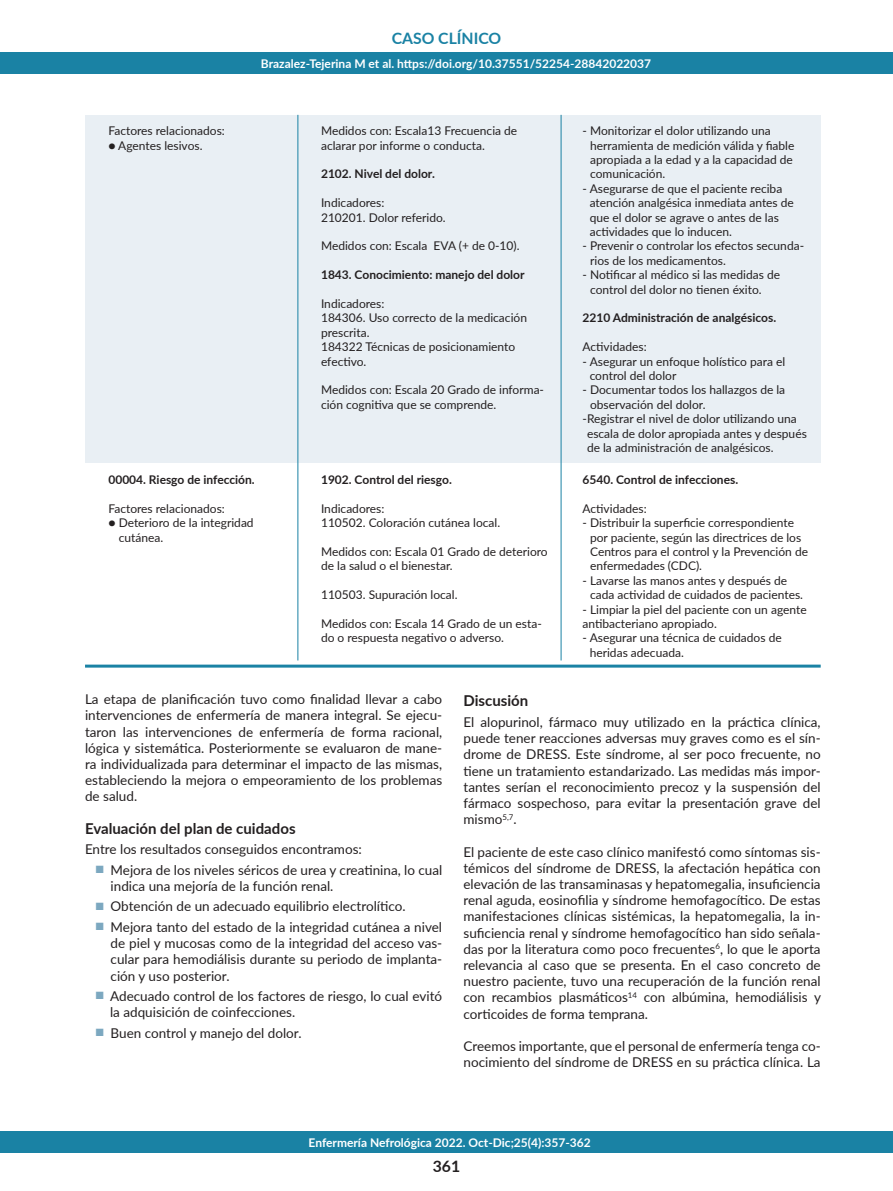
<style>
.page{position:relative;width:893px;height:1191px;background:#fff}
.page>*{position:absolute;margin:0;border:0;box-sizing:border-box;transform-origin:0 0}
.t1{font:700 15.75px "Lato";color:#1a82a4}
.t2{font:700 15.75px "Lato";color:#231f20}
.t3{font:700 15px "Lato";color:#231f20}
.t4{font:13.5px/16.2px "Lato";color:#231f20;text-align:justify}
.t5{font:12px/14.4px "Lato";color:#231f20}
.t6{font:700 12px "Lato";color:#231f20}
.t7{font:700 12px "Lato";color:#fff}
.s1{color:#7ca8c0}
</style>
<div class="page">
<div style="left:0;top:52px;width:893px;height:21px;background:#1a82a4"></div>
<div style="left:0;top:1131px;width:893px;height:21px;background:#1a82a4"></div>
<div style="left:85px;top:115px;width:213px;height:348px;background:#e9eff4"></div>
<div style="left:298px;top:115px;width:261px;height:348px;background:#e9eff4"></div>
<div style="left:559px;top:115px;width:262px;height:348px;background:#e9eff4"></div>
<hr style="left:85px;top:664px;width:736px;height:3px;background:#1a82a4">
<hr style="left:298px;top:115px;width:1px;height:545px;background:#1a82a4">
<hr style="left:561px;top:115px;width:1px;height:545px;background:#1a82a4">
<p class="t1" style="left:392px;top:26px;width:111px">CASO CLÍNICO</p>
<p class="t5" style="left:108px;top:123px;width:118px">Factores relacionados:</p>
<p class="t5" style="left:108px;top:137px;width:96px">● Agentes lesivos.</p>
<p class="t7" style="left:261px;top:54px;width:392px">Brazalez-Tejerina M et al. https://doi.org/10.37551/52254-28842022037</p>
<p class="t5" style="left:321px;top:123px;width:198px">Medidos con: Escala13 Frecuencia de aclarar por informe o conducta.</p>
<p class="t6" style="left:321px;top:165px;width:115px">2102. Nivel del dolor.</p>
<p class="t5" style="left:321px;top:195px;width:65px">Indicadores:</p>
<p class="t5" style="left:321px;top:209px;width:126px">210201. Dolor referido.</p>
<p class="t5" style="left:321px;top:238px;width:200px">Medidos con: Escala EVA (+ de 0-10).</p>
<p class="t6" style="left:321px;top:266px;width:205px">1843. Conocimiento: manejo del dolor</p>
<p class="t5" style="left:321px;top:296px;width:65px">Indicadores:</p>
<p class="t5" style="left:321px;top:310px;width:207px">184306. Uso correcto de la medicación prescrita.</p>
<p class="t5" style="left:321px;top:339px;width:196px">184322 Técnicas de posicionamiento efectivo.</p>
<p class="t5" style="left:321px;top:382px;width:225px">Medidos con: Escala 20 Grado de informa&shy;ción cognitiva que se comprende.</p>
<p class="t5" style="left:590px;top:123px;width:206px;text-indent:-8px">- Monitorizar el dolor utilizando una herramienta de medición válida y fiable apropiada a la edad y a la capacidad de comunicación.</p>
<p class="t5" style="left:590px;top:181px;width:206px;text-indent:-7px">- Asegurarse de que el paciente reciba atención analgésica inmediata antes de que el dolor se agrave o antes de las actividades que lo inducen.</p>
<p class="t5" style="left:590px;top:238px;width:216px;text-indent:-8px">- Prevenir o controlar los efectos secunda&shy;rios de los medicamentos.</p>
<p class="t5" style="left:590px;top:267px;width:192px;text-indent:-8px">- Notificar al médico si las medidas de control del dolor no tienen éxito.</p>
<p class="t6" style="left:583px;top:309px;width:195px">2210 Administración de analgésicos.</p>
<p class="t5" style="left:583px;top:339px;width:66px">Actividades:</p>
<p class="t5" style="left:590px;top:353px;width:197px;text-indent:-7px">- Asegurar un enfoque holístico para el control del dolor</p>
<p class="t5" style="left:590px;top:382px;width:197px;text-indent:-8px">- Documentar todos los hallazgos de la observación del dolor.</p>
<p class="t5" style="left:587px;top:411px;width:221px;text-indent:-4px">-Registrar el nivel de dolor utilizando una escala de dolor apropiada antes y después de la administración de analgésicos.</p>
<p class="t6" style="left:108px;top:471px;width:148px">00004. Riesgo de infección.</p>
<p class="t5" style="left:108px;top:500px;width:118px">Factores relacionados:</p>
<p class="t5" style="left:119px;top:515px;width:136px;text-indent:-10px">● Deterioro de la integridad cutánea.</p>
<p class="t6" style="left:321px;top:471px;width:132px">1902. Control del riesgo.</p>
<p class="t5" style="left:321px;top:500px;width:65px">Indicadores:</p>
<p class="t5" style="left:321px;top:515px;width:181px">110502. Coloración cutánea local.</p>
<p class="t5" style="left:321px;top:544px;width:228px">Medidos con: Escala 01 Grado de deterioro de la salud o el bienestar.</p>
<p class="t5" style="left:321px;top:587px;width:138px">110503. Supuración local.</p>
<p class="t5" style="left:321px;top:616px;width:222px">Medidos con: Escala 14 Grado de un esta&shy;do o respuesta negativo o adverso.</p>
<p class="t6" style="left:583px;top:471px;width:157px">6540. Control de infecciones.</p>
<p class="t5" style="left:583px;top:500px;width:66px">Actividades:</p>
<p class="t5" style="left:590px;top:515px;width:219px;text-indent:-8px">- Distribuir la superficie correspondiente por paciente, según las directrices de los Centros para el control y la Prevención de enfermedades (CDC).</p>
<p class="t5" style="left:590px;top:572px;width:214px;text-indent:-8px">- Lavarse las manos antes y después de cada actividad de cuidados de pacientes.</p>
<p class="t5" style="left:583px;top:601px;width:226px">- Limpiar la piel del paciente con un agente antibacteriano apropiado.</p>
<p class="t5" style="left:590px;top:630px;width:194px;text-indent:-7px">- Asegurar una técnica de cuidados de heridas adecuada.</p>
<p class="t4" style="left:85px;top:690px;width:359px">La etapa de planificación tuvo como finalidad llevar a cabo intervenciones de enfermería de manera integral. Se ejecu&shy;taron las intervenciones de enfermería de forma racional, lógica y sistemática. Posteriormente se evaluaron de mane&shy;ra individualizada para determinar el impacto de las mismas, estableciendo la mejora o empeoramiento de los problemas de salud.</p>
<p class="t3" style="left:85px;top:817px;width:212px">Evaluación del plan de cuidados</p>
<p class="t4" style="left:85px;top:840px;width:278px">Entre los resultados conseguidos encontramos:</p>
<p class="t4" style="left:111px;top:861px;width:333px;text-indent:-15px"><span class="s1">■</span> Mejora de los niveles séricos de urea y creatinina, lo cual indica una mejoría de la función renal.</p>
<p class="t4" style="left:96px;top:898px;width:311px"><span class="s1">■</span> Obtención de un adecuado equilibrio electrolítico.</p>
<p class="t4" style="left:111px;top:918px;width:333px;text-indent:-15px"><span class="s1">■</span> Mejora tanto del estado de la integridad cutánea a nivel de piel y mucosas como de la integridad del acceso vas&shy;cular para hemodiálisis durante su periodo de implanta&shy;ción y uso posterior.</p>
<p class="t4" style="left:110px;top:987px;width:334px;text-indent:-14px"><span class="s1">■</span> Adecuado control de los factores de riesgo, lo cual evitó la adquisición de coinfecciones.</p>
<p class="t4" style="left:96px;top:1024px;width:207px"><span class="s1">■</span> Buen control y manejo del dolor.</p>
<p class="t3" style="left:463px;top:690px;width:66px">Discusión</p>
<p class="t4" style="left:463px;top:713px;width:359px">El alopurinol, fármaco muy utilizado en la práctica clínica, puede tener reacciones adversas muy graves como es el sín&shy;drome de DRESS. Este síndrome, al ser poco frecuente, no tiene un tratamiento estandarizado. Las medidas más impor&shy;tantes serían el reconocimiento precoz y la suspensión del fármaco sospechoso, para evitar la presentación grave del mismo<sup>5,7</sup>.</p>
<p class="t4" style="left:463px;top:843px;width:359px">El paciente de este caso clínico manifestó como síntomas sis&shy;témicos del síndrome de DRESS, la afectación hepática con elevación de las transaminasas y hepatomegalia, insuficiencia renal aguda, eosinofilia y síndrome hemofagocítico. De estas manifestaciones clínicas sistémicas, la hepatomegalia, la in&shy;suficiencia renal y síndrome hemofagocítico han sido señala&shy;das por la literatura como poco frecuentes<sup>6</sup>, lo que le aporta relevancia al caso que se presenta. En el caso concreto de nuestro paciente, tuvo una recuperación de la función renal con recambios plasmáticos<sup>14</sup> con albúmina, hemodiálisis y corticoides de forma temprana.</p>
<p class="t4" style="left:463px;top:1037px;width:359px">Creemos importante, que el personal de enfermería tenga co&shy;nocimiento del síndrome de DRESS en su práctica clínica. La</p>
<p class="t7" style="left:309px;top:1133px;width:284px">Enfermería Nefrológica 2022. Oct-Dic;25(4):357-362</p>
<p class="t2" style="left:433px;top:1154px;width:29px">361</p>
</div>
